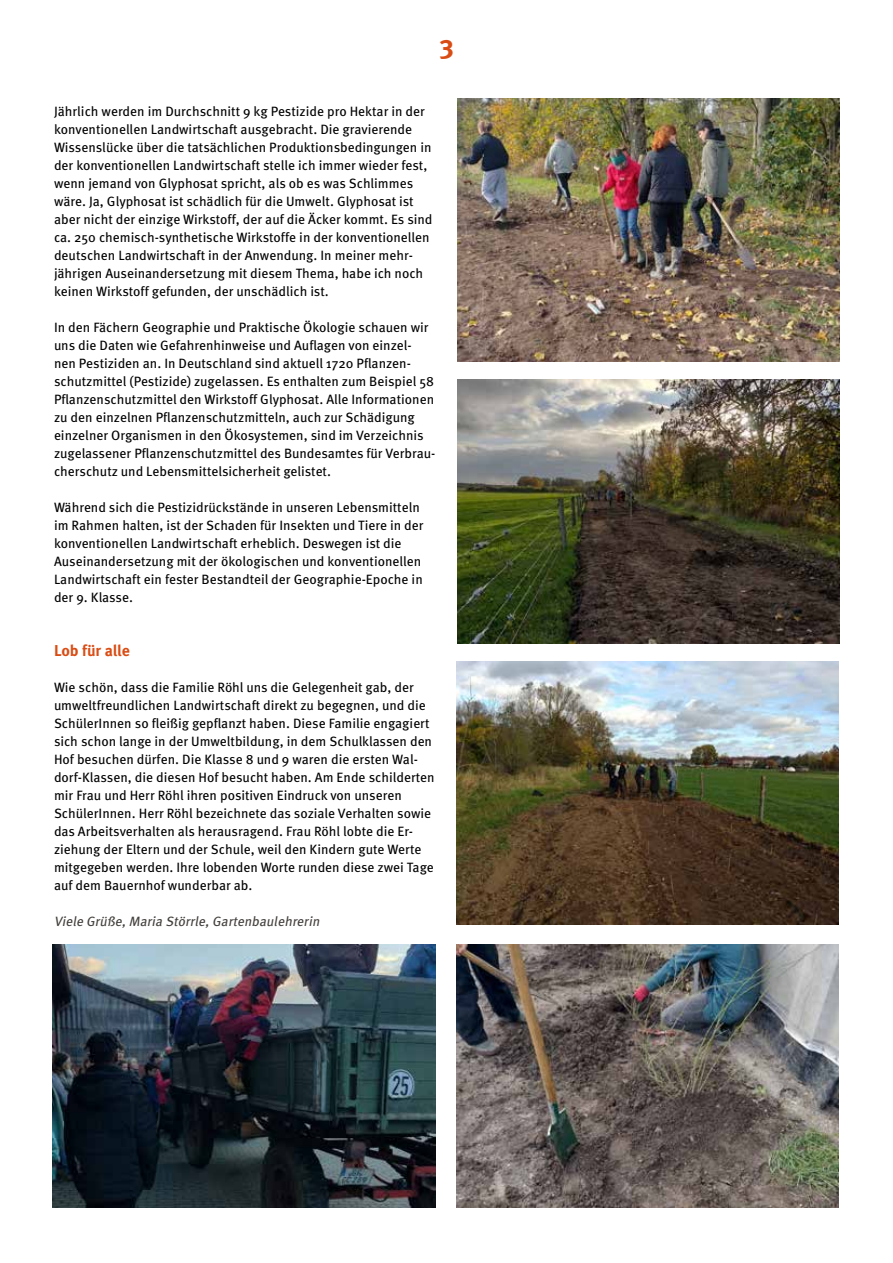
<style>
.page{position:relative;width:893px;height:1263px;background:#fff}
.page>*{position:absolute;margin:0;border:0;box-sizing:border-box;transform-origin:0 0}
.t1{font:700 27px "Meta Hebrew";color:#d94d15}
.t2{font:700 15.75px "Meta Hebrew";letter-spacing:-.01em;color:#d94d15}
.t3{font:13.5px/18px "Meta Hebrew";color:#000}
.t4{font:italic 13.5px "Meta Hebrew";color:#433f3c}
</style>
<div class="page">
<img style="left:456px;top:944px;width:383px;height:264px">
<img style="left:52px;top:944px;width:383px;height:264px">
<img style="left:456px;top:661px;width:383px;height:263px">
<img style="left:457px;top:380px;width:383px;height:263px">
<img style="left:457px;top:99px;width:383px;height:263px">
<h1 class="t1" style="left:439px;top:28px;width:16px">3</h1>
<p class="t3" style="left:54px;top:103px;width:380px">Jährlich werden im Durchschnitt 9 kg Pestizide pro Hektar in der konventionellen Landwirtschaft ausgebracht. Die gravierende Wissenslücke über die tatsächlichen Produktionsbedingungen in der konventionellen Landwirtschaft stelle ich immer wieder fest, wenn jemand von Glyphosat spricht, als ob es was Schlimmes wäre. Ja, Glyphosat ist schädlich für die Umwelt. Glyphosat ist aber nicht der einzige Wirkstoff, der auf die Äcker kommt. Es sind ca. 250 chemisch-synthetische Wirkstoffe in der konventionellen deutschen Landwirtschaft in der Anwendung. In meiner mehr&shy;jährigen Auseinandersetzung mit diesem Thema, habe ich noch keinen Wirkstoff gefunden, der unschädlich ist.</p>
<p class="t3" style="left:54px;top:319px;width:383px">In den Fächern Geographie und Praktische Ökologie schauen wir uns die Daten wie Gefahrenhinweise und Auflagen von einzel&shy;nen Pestiziden an. In Deutschland sind aktuell 1720 Pflanzen&shy;schutzmittel (Pestizide) zugelassen. Es enthalten zum Beispiel 58<br>Pflanzenschutzmittel den Wirkstoff Glyphosat. Alle Informationen zu den einzelnen Pflanzenschutzmitteln, auch zur Schädigung einzelner Organismen in den Ökosystemen, sind im Verzeichnis zugelassener Pflanzenschutzmittel des Bundesamtes für Verbrau&shy;cherschutz und Lebensmittelsicherheit gelistet.</p>
<p class="t3" style="left:54px;top:499px;width:371px">Während sich die Pestizidrückstände in unseren Lebensmitteln im Rahmen halten, ist der Schaden für Insekten und Tiere in der konventionellen Landwirtschaft erheblich. Deswegen ist die Auseinandersetzung mit der ökologischen und konventionellen Landwirtschaft ein fester Bestandteil der Geographie-Epoche in der 9. Klasse.</p>
<p class="t2" style="left:54px;top:640px;width:77px">Lob für alle</p>
<p class="t3" style="left:54px;top:679px;width:382px">Wie schön, dass die Familie Röhl uns die Gelegenheit gab, der umweltfreundlichen Landwirtschaft direkt zu begegnen, und die SchülerInnen so fleißig gepflanzt haben. Diese Familie engagiert sich schon lange in der Umweltbildung, in dem Schulklassen den Hof besuchen dürfen. Die Klasse 8 und 9 waren die ersten Wal&shy;dorf-Klassen, die diesen Hof besucht haben. Am Ende schilderten mir Frau und Herr Röhl ihren positiven Eindruck von unseren SchülerInnen. Herr Röhl bezeichnete das soziale Verhalten sowie das Arbeitsverhalten als herausragend. Frau Röhl lobte die Er&shy;ziehung der Eltern und der Schule, weil den Kindern gute Werte mitgegeben werden. Ihre lobenden Worte runden diese zwei Tage auf dem Bauernhof wunderbar ab.</p>
<p class="t4" style="left:54px;top:913px;width:270px">Viele Grüße,Maria Störrle,Gartenbaulehrerin</p>
</div>
